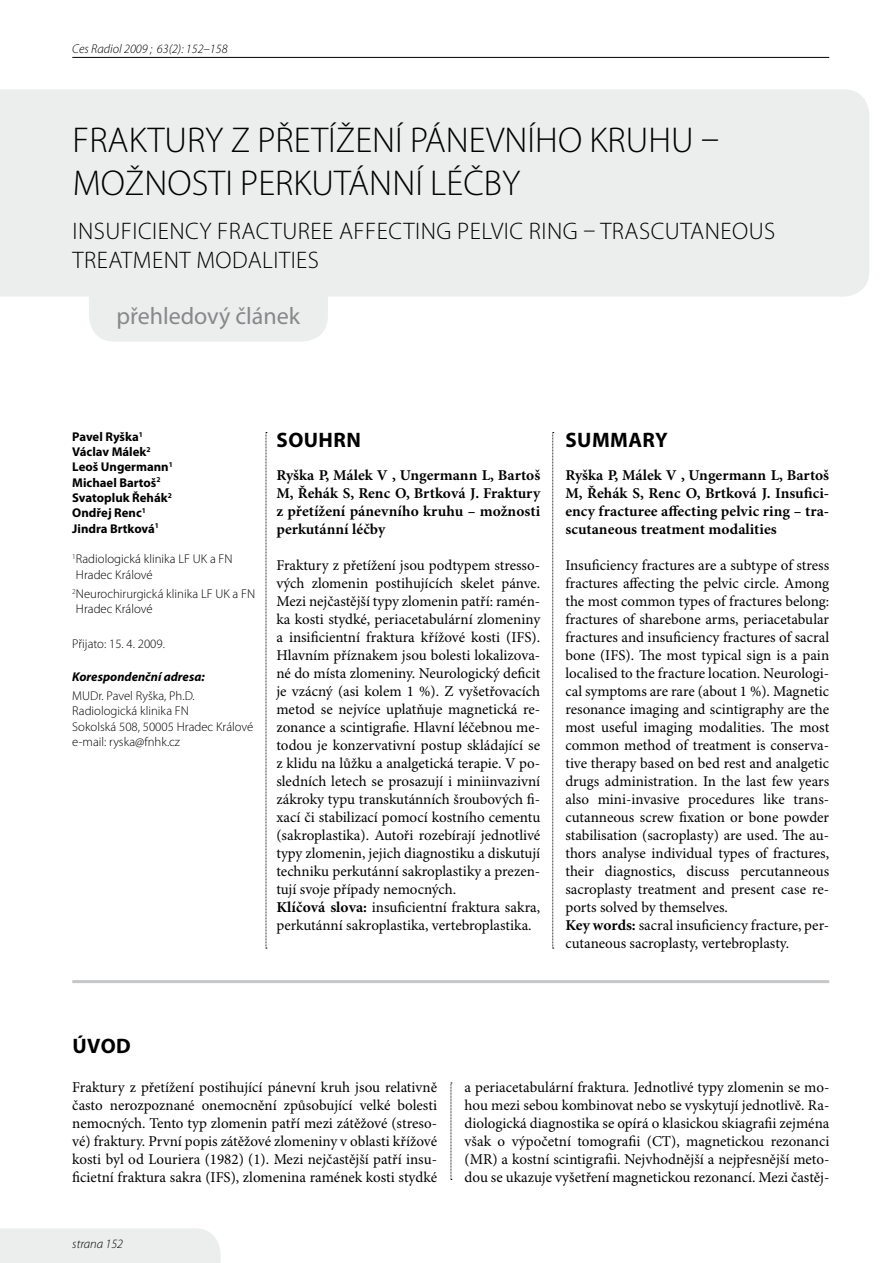
<style>
.page{position:relative;width:893px;height:1263px;background:#fff}
.page>*{position:absolute;margin:0;border:0;box-sizing:border-box;transform-origin:0 0}
.t1{font:300 36px "Myriad Pro";color:#000}
.t2{font:300 24px/28.8px "Myriad Pro";letter-spacing:.02em;color:#000}
.t3{font:24px "Myriad Pro";color:#87888a}
.t4{font:700 21px "Myriad Pro";letter-spacing:.02em;color:#000}
.t5{font:15px/18px "Minion Pro";color:#000}
.t6{font:700 15px/18px "Minion Pro";color:#000;text-align:justify}
.t7{font:300 12.75px/15.3px "Myriad Pro";color:#000}
.t8{font:700 12.75px/15.3px "Myriad Pro";color:#000}
.t9{font:italic 300 12.75px "Myriad Pro";color:#000}
.t10{font:italic 700 12.75px "Myriad Pro";color:#000}
.s1{font-weight:700}
</style>
<div class="page">
<div style="left:89px;top:250px;width:239px;height:92px;background:#eceded;border-radius:26px"></div>
<div style="left:0;top:89px;width:869px;height:208px;background:#eceded"></div>
<hr style="left:72px;top:57px;width:757px;height:1px;background:#000">
<div style="left:0;top:1228px;width:221px;height:35px;background:#eceded"></div>
<svg style="left:553px;top:432px;width:1px;height:517px"></svg>
<svg style="left:266px;top:432px;width:1px;height:517px"></svg>
<hr style="left:72px;top:980px;width:757px;height:3px;background:#c5c6c8">
<svg style="left:451px;top:1083px;width:1px;height:97px"></svg>
<p class="t9" style="left:72px;top:42px;width:157px">Ces Radiol 2009 ; 63(2): 152–158</p>
<h1 class="t1" style="left:73px;top:120px;width:96px">Fraktury</h1>
<h1 class="t1" style="left:231px;top:120px;width:236px">z přetížen í pánevn</h1>
<h1 class="t1" style="left:528px;top:120px;width:193px">ího kru hu –</h1>
<h1 class="t1" style="left:73px;top:163px;width:90px">možnosti</h1>
<h1 class="t1" style="left:240px;top:163px;width:279px">perkutánn í léčby</h1>
<h2 class="t2" style="left:73px;top:217px;width:704px">INSUFICIENCY FRACTUREE AFFECTING PELVIC RING – TRASCUTANEOUS<br>TREATMENT MODALITIES</h2>
<h2 class="t3" style="left:116px;top:303px;width:185px">přehledový článek</h2>
<p class="t8" style="left:72px;top:429px;width:102px">Pavel Ryška<sup>1<br></sup>Václav Málek<sup>2<br></sup>Leoš Ungermann<sup>1<br></sup>Michael Bartoš<sup>2<br></sup>Svatopluk Řehák<sup>2<br></sup>Ondřej Renc<sup>1<br></sup>Jindra Brtková<sup>1</sup></p>
<p class="t7" style="left:72px;top:551px;width:162px"><sup>1</sup>Radiologická klinika LF UK a FN<br>H radec Králové</p>
<p class="t7" style="left:72px;top:586px;width:184px"><sup>2</sup>Neurochirurgická klinika LF UK a FN<br>H radec Králové</p>
<p class="t7" style="left:72px;top:636px;width:94px">Přijato: 15. 4. 2009.</p>
<p class="t10" style="left:72px;top:668px;width:134px">Korespondenční adresa:</p>
<p class="t7" style="left:72px;top:688px;width:183px">MUDr. Pavel Ryška, Ph.D.<br>Radiologická klinika FN<br>Sokolská 508, 50005 H radec Králové e-mail: ryska@fnhk.cz</p>
<h3 class="t4" style="left:277px;top:428px;width:86px">Souhrn</h3>
<p class="t6" style="left:276px;top:466px;width:265px">Ryška P, Málek V , Ungermann L, Bartoš M, Řehák S, Renc O, Brtková J. Fraktury z přetížení pánevního kruhu – možnosti perkutánní léčby</p>
<p class="t5" style="left:276px;top:557px;width:265px">Fraktury z přetížení jsou podtypem stresso&shy;vých zlomenin postihujících skelet pánve.<br>Mezi nejčastější typy zlomenin patří: ramén&shy;ka kosti stydké, periacetabulární zlomeniny a insificientní fraktura křížové kosti (IFS).<br>Hlavním příznakem jsou bolesti lokalizova&shy;né do místa zlomeniny. Neurologický deficit je vzácný (asi kolem 1 %). Z vyšetřovacích metod se nejvíce uplatňuje magnetická re&shy;zonance a scintigrafie. Hlavní léčebnou me&shy;todou je konzervativní postup skládající se z klidu na lůžku a analgetická terapie. V po&shy;sledních letech se prosazují i miniinvazivní zákroky typu transkutánních šroubových fi&shy;xací či stabilizací pomocí kostního cementu (sakroplastika). Autoři rozebírají jednotlivé typy zlomenin, jejich diagnostiku a diskutují techniku perkutánní sakroplastiky a prezen&shy;tují svoje případy nemocných.<br><span class="s1">Klíčová slova:</span> insuficientní fraktura sakra, perkutánní sakroplastika, vertebroplastika.</p>
<h3 class="t4" style="left:566px;top:428px;width:104px">Summary</h3>
<p class="t6" style="left:565px;top:466px;width:265px">Ryška P, Málek V , Ungermann L, Bartoš M, Řehák S, Renc O, Brtková J. Insufici&shy;ency fracturee affecting pelvic ring – tra&shy;scutaneous treatment modalities</p>
<p class="t5" style="left:565px;top:557px;width:265px">Insuficiency fractures are a subtype of stress fractures affecting the pelvic circle. Among the most common types of fractures belong: fractures of sharebone arms, periacetabular fractures and insuficiency fractures of sacral bone (IFS). The most typical sign is a pain localised to the fracture location. Neurologi&shy;cal symptoms are rare (about 1 %). Magnetic resonance imaging and scintigraphy are the most useful imaging modalities. The most common method of treatment is conserva&shy;tive therapy based on bed rest and analgetic drugs administration. In the last few years also mini-invasive procedures like trans&shy;cutanneous screw fixation or bone powder stabilisation (sacroplasty) are used. The au&shy;thors analyse individual types of fractures, their diagnostics, discuss percutanneous sacroplasty treatment and present case re&shy;ports solved by themselves.<br><span class="s1">Key words:</span> sacral insuficiency fracture, per&shy;cutaneous sacroplasty, vertebroplasty.</p>
<h3 class="t4" style="left:72px;top:1034px;width:60px">Úvod</h3>
<p class="t5" style="left:72px;top:1079px;width:366px;text-align:justify">Fraktury z přetížení postihující pánevní kruh jsou relativně často nerozpoznané onemocnění způsobující velké bolesti nemocných. Tento typ zlomenin patří mezi zátěžové (streso&shy;vé) fraktury. První popis zátěžové zlomeniny v oblasti křížové kosti byl od Louriera (1982) (1). Mezi nejčastější patří insu&shy;ficietní fraktura sakra (IFS), zlomenina ramének kosti stydké</p>
<p class="t5" style="left:465px;top:1079px;width:366px;text-align:justify">a periacetabulární fraktura. Jednotlivé typy zlomenin se mo&shy;hou mezi sebou kombinovat nebo se vyskytují jednotlivě. Ra&shy;diologická diagnostika se opírá o klasickou skiagrafii zejména však o výpočetní tomografii (CT), magnetickou rezonanci (MR) a kostní scintigrafii. Nejvhodnější a nejpřesnější meto&shy;dou se ukazuje vyšetření magnetickou rezonancí. Mezi častěj-</p>
<p class="t9" style="left:72px;top:1237px;width:52px">strana 152</p>
</div>
